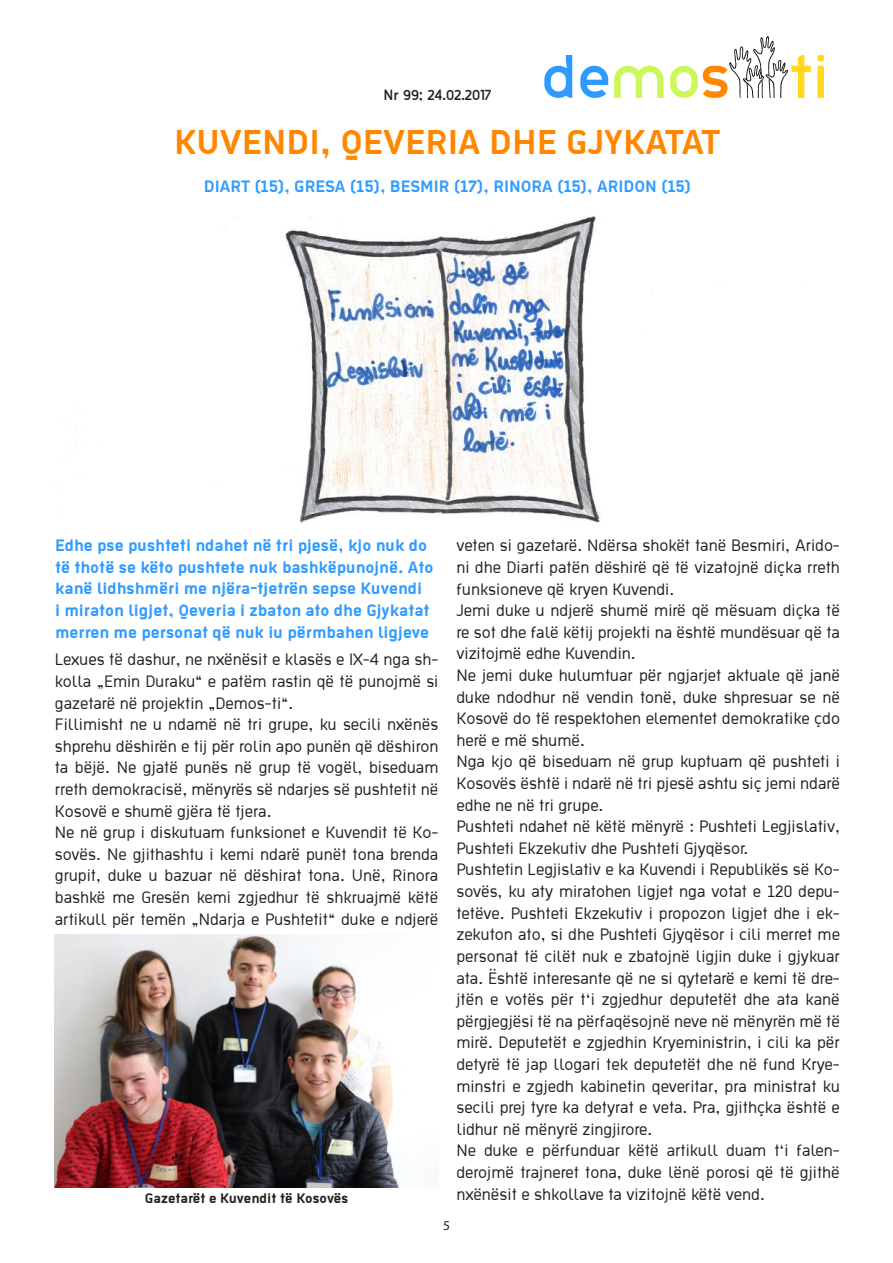
<style>
.page{position:relative;width:893px;height:1263px;background:#fff}
.page>*{position:absolute;margin:0;border:0;box-sizing:border-box;transform-origin:0 0}
.t1{font:700 37.5px "Ekstropia";color:#ff8700}
.t2{font:18px/21.6px "Ekstropia";color:#241f1f}
.t3{font:700 18px/21.6px "Ekstropia";color:#309bff}
.t4{font:700 15px "Ekstropia";color:#241f1f}
.t5{font:13.5px "Thelbi Kujtesa";color:#241f1f}
.t6{font:13.5px "Myriad Pro";color:#241f1f}
</style>
<div class="page">
<svg style="left:544px;top:55px;width:28px;height:43px"></svg>
<svg style="left:580px;top:66px;width:28px;height:32px"></svg>
<svg style="left:614px;top:66px;width:50px;height:32px"></svg>
<svg style="left:817px;top:55px;width:7px;height:43px"></svg>
<svg style="left:670px;top:36px;width:141px;height:62px"></svg>
<img style="left:285px;top:216px;width:315px;height:307px">
<img style="left:55px;top:935px;width:346px;height:253px">
<p class="t5" style="left:383px;top:85px;width:110px">Nr 99; 24.02.2017</p>
<h1 class="t1" style="left:174px;top:120px;width:548px">KUVENDI, QEVERIA DHE GJYKATAT</h1>
<p class="t3" style="left:204px;top:175px;width:489px">DIART (15), GRESA (15), BESMIR (17), RINORA (15), ARIDON (15)</p>
<p class="t3" style="left:55px;top:534px;width:380px">Edhe pse pushteti ndahet në tri pjesë, kjo nuk do të thotë se këto pushtete nuk bashkëpunojnë. Ato kanë lidhshmëri me njëra-tjetrën sepse Kuvendi<br>i miraton ligjet, Qeveria i zbaton ato dhe Gjykatat merren me personat që nuk iu përmbahen ligjeve</p>
<p class="t2" style="left:55px;top:648px;width:385px">Lexues të dashur, ne nxënësit e klasës e IX-4 nga sh&shy;kolla „Emin Duraku“ e patëm rastin që të punojmë si gazetarë në projektin „Demos-ti“.<br>Fillimisht ne u ndamë në tri grupe, ku secili nxënës shprehu dëshirën e tij për rolin apo punën që dëshiron ta bëjë. Ne gjatë punës në grup të vogël, biseduam rreth demokracisë, mënyrës së ndarjes së pushtetit në Kosovë e shumë gjëra të tjera.<br>Ne në grup i diskutuam funksionet e Kuvendit të Ko&shy;sovës. Ne gjithashtu i kemi ndarë punët tona brenda grupit, duke u bazuar në dëshirat tona. Unë, Rinora bashkë me Gresën kemi zgjedhur të shkruajmë këtë artikull për temën „Ndarja e Pushtetit“ duke e ndjerë</p>
<p class="t4" style="left:145px;top:1189px;width:205px">Gazetarët e Kuvendit të Kosovës</p>
<p class="t2" style="left:456px;top:534px;width:385px">veten si gazetarë. Ndërsa shokët tanë Besmiri, Arido&shy;ni dhe Diarti patën dëshirë që të vizatojnë diçka rreth funksioneve që kryen Kuvendi.<br>Jemi duke u ndjerë shumë mirë që mësuam diçka të re sot dhe falë këtij projekti na është mundësuar që ta vizitojmë edhe Kuvendin.<br>Ne jemi duke hulumtuar për ngjarjet aktuale që janë duke ndodhur në vendin tonë, duke shpresuar se në Kosovë do të respektohen elementet demokratike çdo herë e më shumë.<br>Nga kjo që biseduam në grup kuptuam që pushteti i Kosovës është i ndarë në tri pjesë ashtu siç jemi ndarë edhe ne në tri grupe.<br>Pushteti ndahet në këtë mënyrë : Pushteti Legjislativ, Pushteti Ekzekutiv dhe Pushteti Gjyqësor.<br>Pushtetin Legjislativ e ka Kuvendi i Republikës së Ko&shy;sovës, ku aty miratohen ligjet nga votat e 120 depu&shy;tetëve. Pushteti Ekzekutiv i propozon ligjet dhe i ek&shy;zekuton ato, si dhe Pushteti Gjyqësor i cili merret me personat të cilët nuk e zbatojnë ligjin duke i gjykuar ata. Është interesante që ne si qytetarë e kemi të dre&shy;jtën e votës për t‘i zgjedhur deputetët dhe ata kanë përgjegjësi të na përfaqësojnë neve në mënyrën më të mirë. Deputetët e zgjedhin Kryeministrin, i cili ka për detyrë të jap llogari tek deputetët dhe në fund Krye&shy;minstri e zgjedh kabinetin qeveritar, pra ministrat ku secili prej tyre ka detyrat e veta. Pra, gjithçka është e lidhur në mënyrë zingjirore.<br>Ne duke e përfunduar këtë artikull duam t‘i falen&shy;derojmë trajneret tona, duke lënë porosi që të gjithë nxënësit e shkollave ta vizitojnë këtë vend.</p>
<p class="t6" style="left:443px;top:1217px;width:8px">5</p>
</div>
